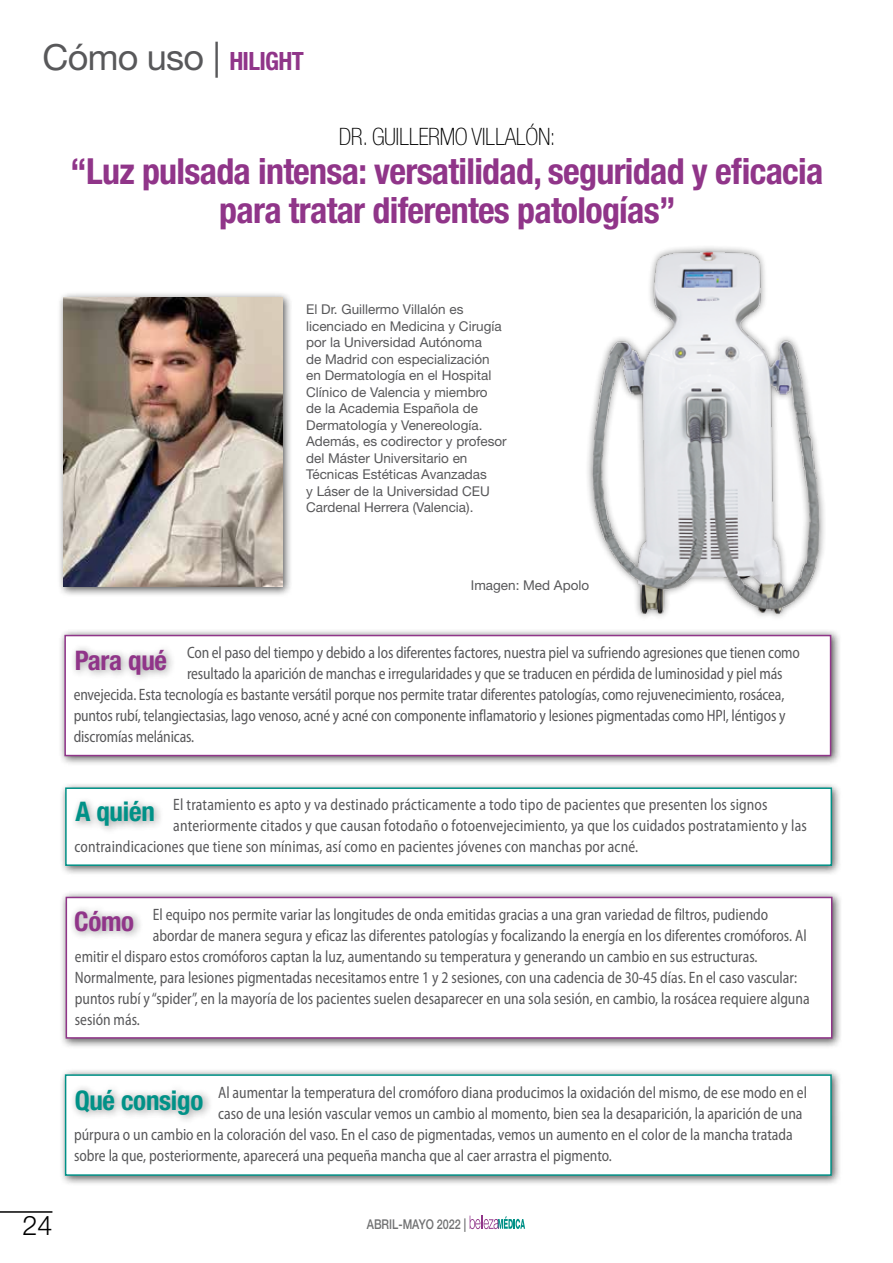
<style>
.page{position:relative;width:893px;height:1263px;background:#fff}
.page>*{position:absolute;margin:0;border:0;box-sizing:border-box;transform-origin:0 0}
.t1{font:700 condensed 36px/39px "Helvetica Neue LT Std";letter-spacing:-.02em;color:#903589;text-align:center}
.t2{font:36px "Helvetica Neue LT Std";letter-spacing:-.02em;color:#58585a}
.t3{font:700 condensed 27px "Helvetica Neue LT Std";letter-spacing:-.01em;color:#009187}
.t4{font:700 condensed 27px "Helvetica Neue LT Std";letter-spacing:-.01em;color:#903589}
.t5{font:300 27px "Helvetica Neue LT Std";color:#000}
.t6{font:100 condensed 24px "Helvetica Neue LT Std";letter-spacing:-.02em;color:#000}
.t7{font:semi-condensed 16.5px "Myriad Pro";color:#58585a;scale:.9 1}
.t8{font:13.5px/16.5px "Helvetica Neue LT Std";color:#58585a}
.t9{font:500 13.5px "Helvetica Neue LT Std";color:#707172;scale:.8 1}
.s1{font-weight:700;font-stretch:condensed;font-size:25.2px;color:#903589}
</style>
<div class="page">
<hr style="left:0;top:1211px;width:52px;height:2px;background:#000">
<svg style="left:470px;top:1215px;width:55px;height:14px"></svg>
<div style="left:59px;top:781px;width:783px;height:95px;background:#000;opacity:.65"></div>
<div style="left:65px;top:787px;width:767px;height:79px;background:#fff;border:2px solid #009187"></div>
<div style="left:59px;top:890px;width:783px;height:159px;background:#000;opacity:.65"></div>
<div style="left:66px;top:897px;width:766px;height:142px;background:#fff;border:2px solid #903589"></div>
<div style="left:58px;top:629px;width:783px;height:137px;background:#000;opacity:.65"></div>
<div style="left:64px;top:635px;width:767px;height:121px;background:#fff;border:2px solid #903589"></div>
<div style="left:59px;top:1068px;width:783px;height:118px;background:#000;opacity:.65"></div>
<div style="left:66px;top:1075px;width:765px;height:100px;background:#fff"></div>
<div style="left:65px;top:1074px;width:767px;height:102px;border:2px solid #009187"></div>
<div style="left:70px;top:795px;width:94px;height:40px;background:#000;opacity:.4"></div>
<div style="left:69px;top:904px;width:75px;height:37px;background:#000;opacity:.4"></div>
<div style="left:70px;top:644px;width:106px;height:40px;background:#000;opacity:.4"></div>
<div style="left:70px;top:1083px;width:143px;height:42px;background:#000;opacity:.4"></div>
<div style="left:58px;top:291px;width:235px;height:306px;background:#000;opacity:.65"></div>
<img style="left:64px;top:297px;width:219px;height:290px">
<img style="left:565px;top:247px;width:276px;height:397px">
<h1 class="t2" style="left:43px;top:36px;width:263px">Cómo uso | <span class="s1">hilight</span></h1>
<h3 class="t6" style="left:339px;top:123px;width:218px">DR. GUILLERMO VILLALÓN:</h3>
<h1 class="t1" style="left:70px;top:151px;width:755px">“Luz pulsada intensa: versatilidad, seguridad y eficacia para tratar diferentes patologías”</h1>
<p class="t8" style="left:306px;top:301px;width:202px">El Dr. Guillermo Villalón es licenciado en Medicina y Cirugía por la Universidad Autónoma<br>de Madrid con especialización en Dermatología en el Hospital<br>Clínico de Valencia y miembro<br>de la Academia Española de<br>Dermatología y Venereología.<br>Además, es codirector y profesor del Máster Universitario en<br>Técnicas Estéticas Avanzadas<br>y Láser de la Universidad CEU<br>Cardenal Herrera (Valencia).</p>
<p class="t8" style="left:471px;top:576px;width:120px">Imagen: Med Apolo</p>
<p class="t7" style="left:187px;top:644px;width:682px">Con el paso del tiempo y debido a los diferentes factores, nuestra piel va sufriendo agresiones que tienen como</p>
<p class="t7" style="left:187px;top:665px;width:663px">resultado la aparición de manchas e irregularidades y que se traducen en pérdida de luminosidad y piel más</p>
<p class="t7" style="left:74px;top:686px;width:791px">envejecida. Esta tecnología es bastante versátil porque nos permite tratar diferentes patologías, como rejuvenecimiento, rosácea,</p>
<p class="t7" style="left:74px;top:707px;width:792px">puntos rubí, telangiectasias, lago venoso, acné y acné con componente inflamatorio y lesiones pigmentadas como HPI, léntigos y</p>
<p class="t7" style="left:74px;top:728px;width:136px">discromías melánicas.</p>
<h2 class="t4" style="left:75px;top:644px;width:94px">Para qué</h2>
<p class="t7" style="left:173px;top:796px;width:662px">El tratamiento es apto y va destinado prácticamente a todo tipo de pacientes que presenten los signos</p>
<p class="t7" style="left:173px;top:817px;width:705px">anteriormente citados y que causan fotodaño o fotoenvejecimiento, ya que los cuidados postratamiento y las</p>
<p class="t7" style="left:74px;top:838px;width:628px">contraindicaciones que tiene son mínimas, así como en pacientes jóvenes con manchas por acné.</p>
<h2 class="t3" style="left:75px;top:795px;width:81px">A quién</h2>
<p class="t7" style="left:153px;top:905px;width:685px">El equipo nos permite variar las longitudes de onda emitidas gracias a una gran variedad de filtros, pudiendo</p>
<p class="t7" style="left:153px;top:926px;width:728px">abordar de manera segura y eficaz las diferentes patologías y focalizando la energía en los diferentes cromóforos. Al</p>
<p class="t7" style="left:75px;top:947px;width:760px">emitir el disparo estos cromóforos captan la luz, aumentando su temperatura y generando un cambio en sus estructuras.</p>
<p class="t7" style="left:75px;top:968px;width:804px">Normalmente, para lesiones pigmentadas necesitamos entre 1 y 2 sesiones, con una cadencia de 30-45 días. En el caso vascular:</p>
<p class="t7" style="left:75px;top:989px;width:818px">puntos rubí y “spider”, en la mayoría de los pacientes suelen desaparecer en una sola sesión, en cambio, la rosácea requiere alguna</p>
<p class="t7" style="left:75px;top:1010px;width:74px">sesión más.</p>
<h2 class="t4" style="left:74px;top:905px;width:62px">Cómo</h2>
<h2 class="t5" style="left:22px;top:1209px;width:32px">24</h2>
<p class="t7" style="left:218px;top:1083px;width:656px">Al aumentar la temperatura del cromóforo diana producimos la oxidación del mismo, de ese modo en el</p>
<p class="t7" style="left:218px;top:1104px;width:651px">caso de una lesión vascular vemos un cambio al momento, bien sea la desaparición, la aparición de una</p>
<p class="t7" style="left:74px;top:1125px;width:800px">púrpura o un cambio en la coloración del vaso. En el caso de pigmentadas, vemos un aumento en el color de la mancha tratada</p>
<p class="t7" style="left:74px;top:1146px;width:599px">sobre la que, posteriormente, aparecerá una pequeña mancha que al caer arrastra el pigmento.</p>
<h2 class="t3" style="left:75px;top:1083px;width:130px">Qué consigo</h2>
<p class="t9" style="left:367px;top:1216px;width:126px">ABRIL-MAYO 2022 |</p>
</div>
